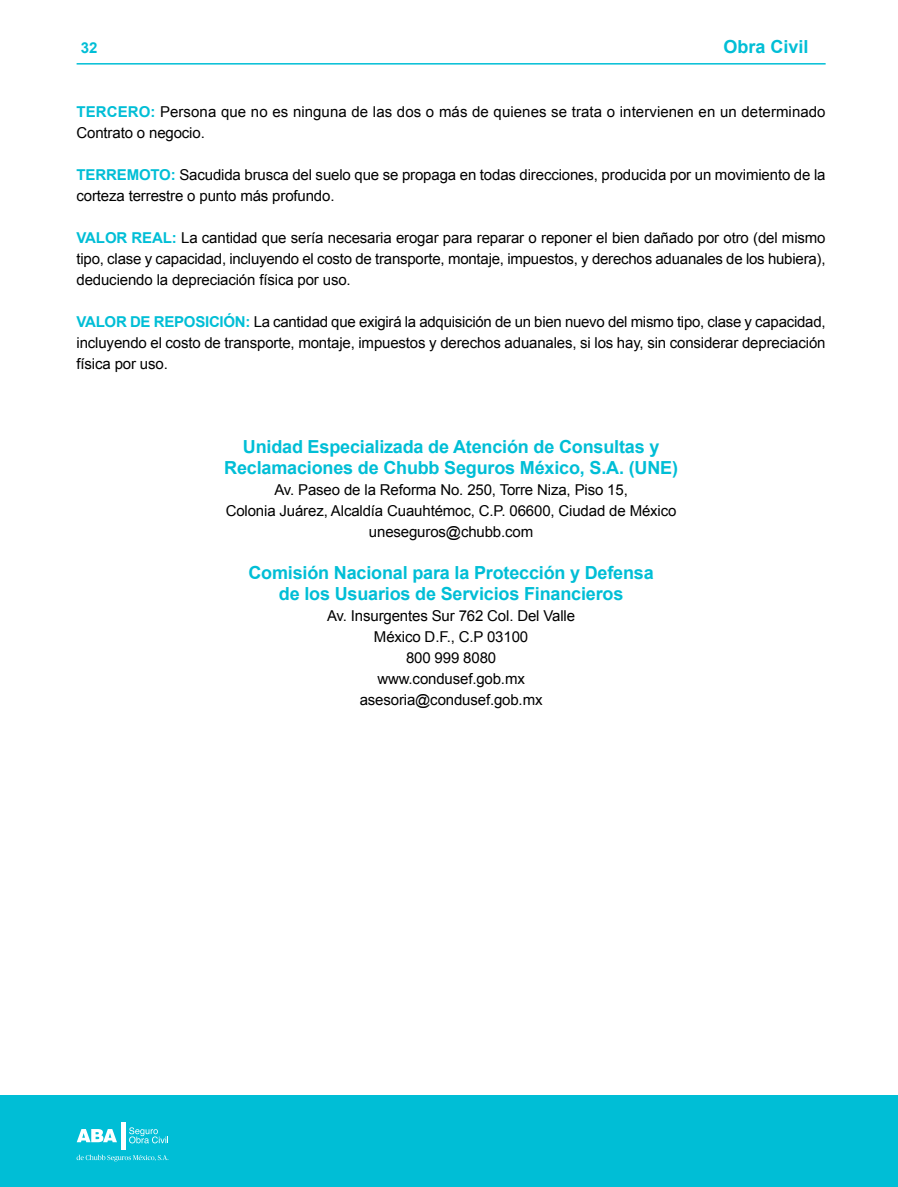
<style>
.page{position:relative;width:898px;height:1187px;background:#fff}
.page>*{position:absolute;margin:0;border:0;box-sizing:border-box;transform-origin:0 0}
.t1{font:700 18px/21px "Arial";letter-spacing:-.01em;color:#00bed6;text-align:center}
.t2{font:15px/21px "Arial";letter-spacing:-.01em;color:#000}
.t3{font:700 15px "Arial";color:#00bed6}
.s1{font-weight:700;color:#00bed6}
</style>
<div class="page">
<hr style="left:77px;top:63px;width:748px;height:2px;background:#00bed6">
<div style="left:0;top:1095px;width:897px;height:91px;background:#00bed6"></div>
<svg style="left:77px;top:1129px;width:40px;height:13px"></svg>
<hr style="left:121px;top:1121px;width:4px;height:28px;background:#fff">
<svg style="left:129px;top:1127px;width:39px;height:16px"></svg>
<svg style="left:77px;top:1154px;width:91px;height:7px"></svg>
<p class="t3" style="left:81px;top:38px;width:18px">32</p>
<p class="t1" style="left:723px;top:36px;width:87px">Obra Civil</p>
<p class="t2" style="left:76px;top:101px;width:750px"><span class="s1">TERCERO:</span> Persona que no es ninguna de las dos o más de quienes se trata o intervienen en un determinado<br>Contrato o negocio.</p>
<p class="t2" style="left:76px;top:164px;width:750px"><span class="s1">TERREMOTO:</span> Sacudida brusca del suelo que se propaga en todas direcciones, producida por un movimiento de la corteza terrestre o punto más profundo.</p>
<p class="t2" style="left:76px;top:227px;width:750px;text-align:justify"><span class="s1">VALOR REAL:</span> La cantidad que sería necesaria erogar para reparar o reponer el bien dañado por otro (del mismo tipo, clase y capacidad, incluyendo el costo de transporte, montaje, impuestos, y derechos aduanales de los hubiera), deduciendo la depreciación física por uso.</p>
<p class="t2" style="left:76px;top:311px;width:750px;text-align:justify"><span class="s1">VALOR DE REPOSICIÓN:</span> La cantidad que exigirá la adquisición de un bien nuevo del mismo tipo, clase y capacidad, incluyendo el costo de transporte, montaje, impuestos y derechos aduanales, si los hay, sin considerar depreciación física por uso.</p>
<p class="t1" style="left:224px;top:436px;width:455px">Unidad Especializada de Atención de Consultas y<br>Reclamaciones de Chubb Seguros México, S.A. (UNE)</p>
<p class="t2" style="left:225px;top:479px;width:452px;text-align:center">Av. Paseo de la Reforma No. 250, Torre Niza, Piso 15,<br>Colonia Juárez, Alcaldía Cuauhtémoc, C.P. 06600, Ciudad de México uneseguros@chubb.com</p>
<p class="t1" style="left:248px;top:562px;width:407px">Comisión Nacional para la Protección y Defensa de los Usuarios de Servicios Financieros</p>
<p class="t2" style="left:327px;top:605px;width:249px;text-align:center">Av. Insurgentes Sur 762 Col. Del Valle<br>México D.F., C.P 03100<br>800 999 8080<br>www.condusef.gob.mx asesoria@condusef.gob.mx</p>
</div>
